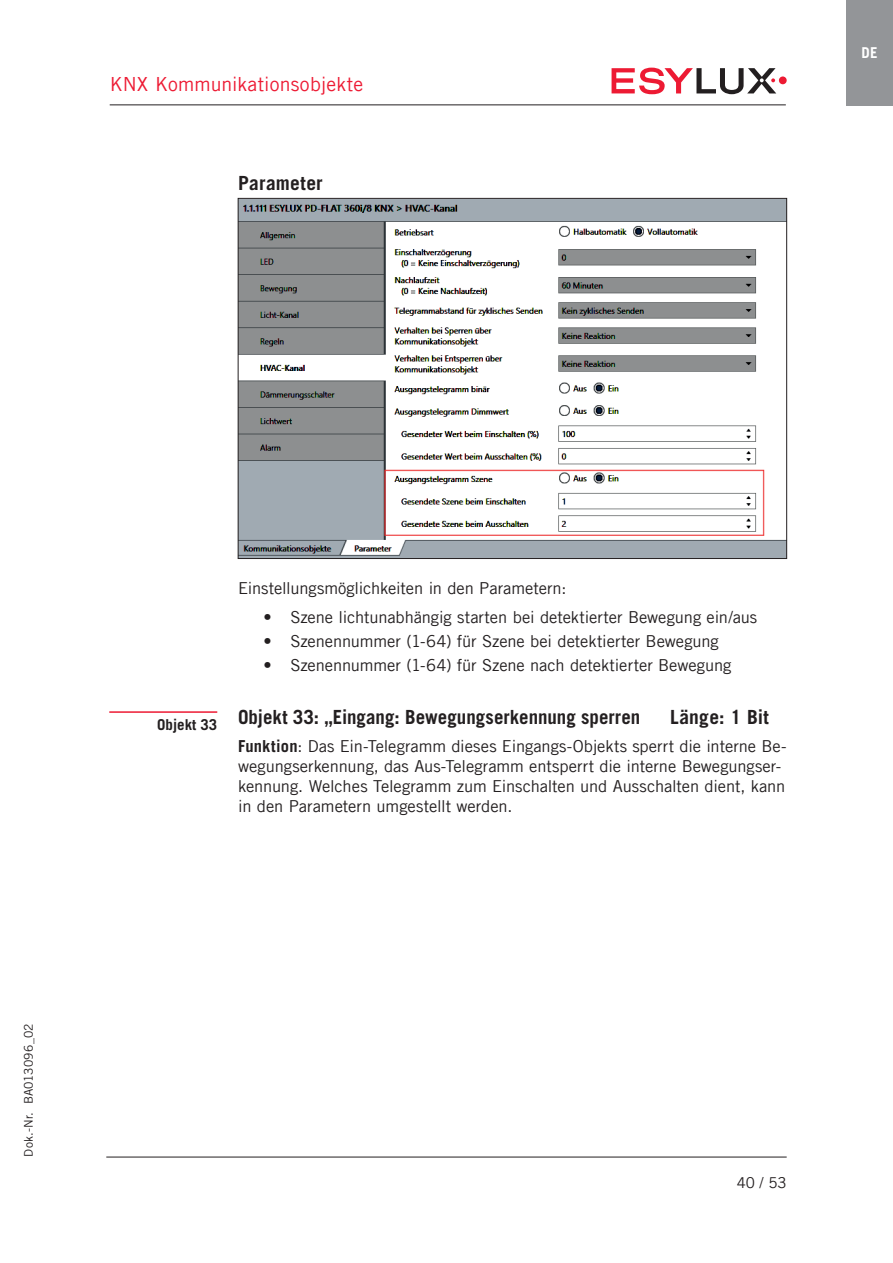
<style>
.page{position:relative;width:893px;height:1263px;background:#fff}
.page>*{position:absolute;margin:0;border:0;box-sizing:border-box;transform-origin:0 0}
.t1{font:700 19.5px "Trade Gothic LT Com";color:#231f20}
.t2{font:19.5px "Trade Gothic LT Com";letter-spacing:.01em;color:#ed1a33}
.t3{font:16.5px/19.8px "Trade Gothic LT Com";letter-spacing:-.005em;color:#231f20}
.t4{font:700 15px "Trade Gothic LT Com";color:#231f20}
.t5{font:15px "Trade Gothic LT Com";color:#231f20}
.t6{font:700 15px "Trade Gothic LT Com";color:#fff}
.t7{font:12px "Trade Gothic LT Com";letter-spacing:.015em;color:#231f20}
.s1{font-weight:700}
</style>
<div class="page">
<hr style="left:106px;top:1157px;width:681px;height:1px;background:#231f20">
<div style="left:779px;top:76px;width:8px;height:8px;background:#ed1a33;border-radius:50%"></div>
<svg style="left:612px;top:68px;width:164px;height:26px"></svg>
<hr style="left:110px;top:104px;width:676px;height:1px;background:#231f20">
<div style="left:846px;top:0;width:47px;height:105px;background:#939598"></div>
<img style="left:240px;top:200px;width:545px;height:357px">
<hr style="left:109px;top:711px;width:108px;height:2px;background:#ed1a33">
<p class="t2" style="left:110px;top:72px;width:255px">KNX Kommunikationsobjekte</p>
<p class="t1" style="left:238px;top:171px;width:86px">Parameter</p>
<p class="t6" style="left:862px;top:43px;width:17px">DE</p>
<p class="t7" style="left:21px;top:1157px;width:135px;rotate:-90deg">Dok.-Nr. BA013096_02</p>
<p class="t4" style="left:157px;top:715px;width:62px">Objekt 33</p>
<p class="t3" style="left:238px;top:578px;width:330px">Einstellungsmöglichkeiten in den Parametern:</p>
<p class="t3" style="left:264px;top:607px;width:495px">• Szene lichtunabhängig starten bei detektierter Bewegung ein/aus</p>
<p class="t3" style="left:264px;top:631px;width:457px">• Szenennummer (1-64) für Szene bei detektierter Bewegung</p>
<p class="t3" style="left:264px;top:655px;width:469px">• Szenennummer (1-64) für Szene nach detektierter Bewegung</p>
<p class="t1" style="left:238px;top:705px;width:404px">Objekt 33: „Eingang: Bewegungserkennung sperren</p>
<p class="t1" style="left:670px;top:705px;width:100px">Länge: 1 Bit</p>
<p class="t3" style="left:238px;top:736px;width:550px"><span class="s1">Funktion</span>: Das Ein-Telegramm dieses Eingangs-Objekts sperrt die interne Be&shy;wegungserkennung, das Aus-Telegramm entsperrt die interne Bewegungser&shy;kennung. Welches Telegramm zum Einschalten und Ausschalten dient, kann in den Parametern umgestellt werden.</p>
<p class="t5" style="left:737px;top:1174px;width:51px">40 / 53</p>
</div>
